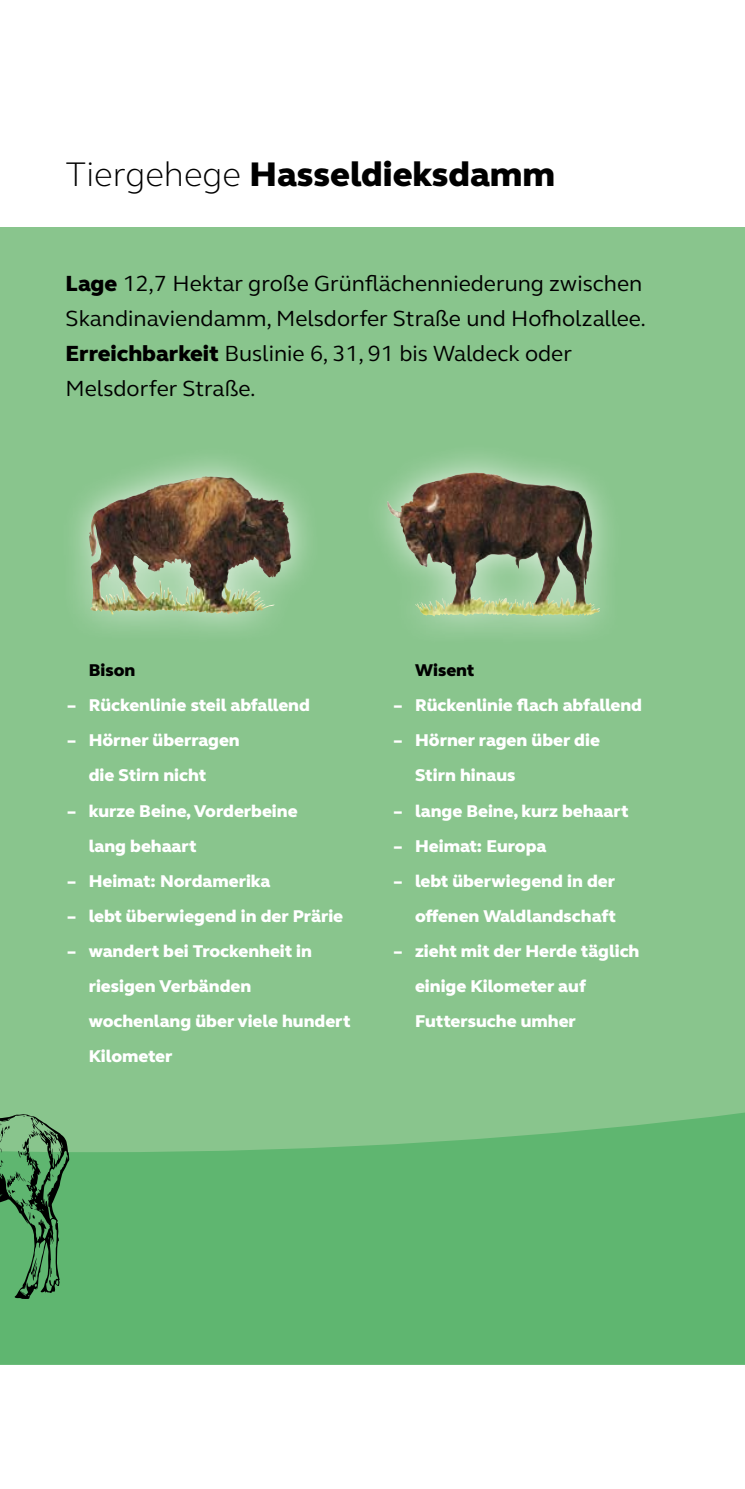
<style>
.page{position:relative;width:745px;height:1489px;background:#fff}
.page>*{position:absolute;margin:0;border:0;box-sizing:border-box;transform-origin:0 0}
.headline{font:800 35px "FS Elliot Pro";color:#000}
.fließtext{font:22.5px/35px "FS Elliot Pro";color:#000}
.bu{font:800 17.5px "FS Elliot Pro";color:#fff}
.bu-2{font:800 17.5px "FS Elliot Pro";color:#000}
.s1{font-weight:300}
.s2{font-weight:800}
</style>
<div class="page">
<div style="left:0;top:1152px;width:744px;height:212px;background:#5fb670"></div>
<div style="left:0;top:227px;width:744px;height:925px;background:#89c58d"></div>
<div style="left:57px;top:444px;width:265px;height:201px;background:#fff;opacity:.75"></div>
<img style="left:89px;top:476px;width:116px;height:138px">
<div style="left:357px;top:441px;width:270px;height:206px;background:#fff;opacity:.75"></div>
<img style="left:386px;top:473px;width:82px;height:136px">
<svg style="left:0;top:978px;width:69px;height:320px;background:#69a771"></svg>
<p class="headline" style="left:66px;top:151px;width:491px"><span class="s1">Tiergehege</span> Hasseldieksdamm</p>
<p class="fließtext" style="left:66px;top:265px;width:581px"><span class="s2">Lage</span> 12,7 Hektar große Grünflächenniederung zwischen<br>Skandinaviendamm, Melsdorfer Straße und Hofholzallee.</p>
<p class="fließtext" style="left:66px;top:335px;width:507px"><span class="s2">Erreichbarkeit</span> Buslinie 6, 31, 91 bis Waldeck oder</p>
<p class="fließtext" style="left:66px;top:370px;width:191px">Melsdorfer Straße.</p>
<p class="bu-2" style="left:89px;top:658px;width:48px">Bison</p>
<p class="bu" style="left:67px;top:693px;width:244px">– Rückenlinie steil abfallend</p>
<p class="bu" style="left:67px;top:728px;width:174px">– Hörner überragen</p>
<p class="bu" style="left:89px;top:763px;width:119px">die Stirn nicht</p>
<p class="bu" style="left:67px;top:798px;width:231px">– kurze Beine, Vorderbeine</p>
<p class="bu" style="left:89px;top:833px;width:109px">lang behaart</p>
<p class="bu" style="left:67px;top:868px;width:204px">– Heimat: Nordamerika</p>
<p class="bu" style="left:67px;top:903px;width:277px">– lebt überwiegend in der Prärie</p>
<p class="bu" style="left:67px;top:938px;width:246px">– wandert bei Trockenheit in</p>
<p class="bu" style="left:89px;top:973px;width:164px">riesigen Verbänden</p>
<p class="bu" style="left:89px;top:1008px;width:263px">wochenlang über viele hundert</p>
<p class="bu" style="left:89px;top:1043px;width:85px">Kilometer</p>
<p class="bu-2" style="left:415px;top:658px;width:61px">Wisent</p>
<p class="bu" style="left:393px;top:693px;width:250px">– Rückenlinie flach abfallend</p>
<p class="bu" style="left:393px;top:728px;width:207px">– Hörner ragen über die</p>
<p class="bu" style="left:415px;top:763px;width:102px">Stirn hinaus</p>
<p class="bu" style="left:393px;top:798px;width:236px">– lange Beine, kurz behaart</p>
<p class="bu" style="left:393px;top:833px;width:154px">– Heimat: Europa</p>
<p class="bu" style="left:393px;top:868px;width:223px">– lebt überwiegend in der</p>
<p class="bu" style="left:415px;top:903px;width:202px">offenen Waldlandschaft</p>
<p class="bu" style="left:393px;top:938px;width:247px">– zieht mit der Herde täglich</p>
<p class="bu" style="left:415px;top:973px;width:172px">einige Kilometer auf</p>
<p class="bu" style="left:415px;top:1008px;width:162px">Futtersuche umher</p>
</div>
